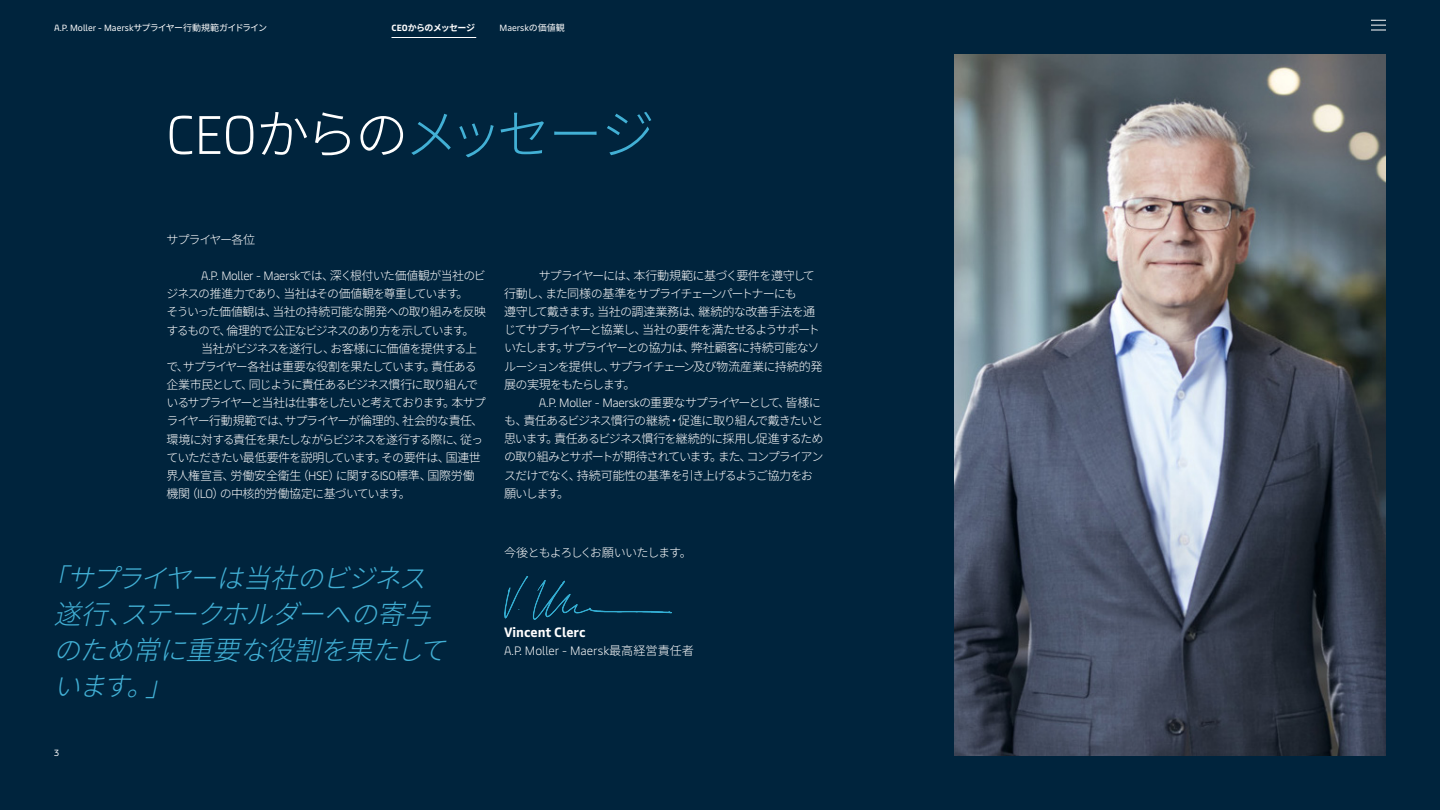
<style>
.page{position:relative;width:1440px;height:810px;background:#00243d}
.page>*{position:absolute;margin:0;border:0;box-sizing:border-box;transform-origin:0 0}
.t1{font:300 54px "Noto Sans CJ Kjp";letter-spacing:-.075em;color:#42b0d5}
.t2{font:italic 300 27px/36px "Noto Sans CJ Kjp";color:#42b0d5}
.t3{font:700 13.5px "Maersk Text";color:#fff}
.t4{font:300 12.15px/18.1px "Noto Sans CJ Kjp";letter-spacing:-.08em;color:#fff}
.t5{font:300 12.15px "Noto Sans CJ Kjp";letter-spacing:-.055em;color:#fff}
.t6{font:300 12.15px "Maersk Text";letter-spacing:-.025em;color:#fff}
.t7{font:300 12.15px "Noto Sans CJ Kjp";letter-spacing:-.025em;color:#fff}
.t8{font:300 12.15px "Noto Sans CJ Kjp";letter-spacing:-.105em;color:#fff}
.t9{font:300 12.15px "Maersk Text";color:#fff}
.t10{font:9px "Maersk Text";color:#fff}
.t11{font:700 9px "Noto Sans CJ Kjp";letter-spacing:-.065em;color:#fff}
.s1{font-family:"Noto Sans CJ Kjp"}
.s2{font-family:"Maersk Text"}
.s3{font-family:"Maersk Headline";color:#fff}
.s4{color:#fff}
</style>
<div class="page">
<hr style="left:392px;top:37px;width:84px;height:1px;background:#fff">
<svg style="left:1371px;top:20px;width:15px;height:11px"></svg>
<img style="left:504px;top:576px;width:168px;height:43px">
<img style="left:954px;top:54px;width:432px;height:702px">
<p class="t10" style="left:54px;top:20px;width:215px">A.P. Moller - Maersk<span class="s1">サプライヤー行動規範ガイドライン</span></p>
<p class="t11" style="left:392px;top:23px;width:85px"><span class="s2">CEO</span>からのメッセージ</p>
<p class="t10" style="left:500px;top:20px;width:67px">Maersk<span class="s1">の価値観</span></p>
<h1 class="t1" style="left:166px;top:104px;width:490px"><span class="s3">CEO</span><span class="s4">からの</span>メッセージ</h1>
<p class="t4" style="left:166px;top:230px;width:90px">サプライヤー各位</p>
<p class="t6" style="left:201px;top:265px;width:286px">A.P. Moller - Maersk<span class="s1">では、深く根付いた価値観が当社のビ</span></p>
<p class="t4" style="left:166px;top:285px;width:303px">ジネスの推進力であり、当社はその価値観を尊重しています。</p>
<p class="t5" style="left:166px;top:305px;width:321px">そういった価値観は、当社の持続可能な開発への取り組みを反映</p>
<p class="t4" style="left:166px;top:321px;width:309px">するもので、倫理的で公正なビジネスのあり方を示しています。</p>
<p class="t4" style="left:201px;top:339px;width:277px">当社がビジネスを遂行し、お客様にに価値を提供する上</p>
<p class="t4" style="left:167px;top:358px;width:312px">で、サプライヤー各社は重要な役割を果たしています。責任ある</p>
<p class="t4" style="left:167px;top:376px;width:313px">企業市民として、同じように責任あるビジネス慣行に取り組んで</p>
<p class="t8" style="left:167px;top:396px;width:321px">いるサプライヤーと当社は仕事をしたいと考えております。本サプ</p>
<p class="t5" style="left:167px;top:414px;width:318px">ライヤー行動規範では、サプライヤーが倫理的、社会的な責任、</p>
<p class="t4" style="left:167px;top:430px;width:318px">環境に対する責任を果たしながらビジネスを遂行する際に、従っ</p>
<p class="t4" style="left:167px;top:449px;width:316px">ていただきたい最低要件を説明しています。その要件は、国連世</p>
<p class="t7" style="left:167px;top:469px;width:310px">界人権宣言、労働安全衛生（<span class="s2">HSE</span>）に関する<span class="s2">ISO</span>標準、国際労働</p>
<p class="t5" style="left:167px;top:487px;width:246px">機関（<span class="s2">ILO</span>）の中核的労働協定に基づいています。</p>
<p class="t4" style="left:504px;top:266px;width:320px;text-indent:35px">サプライヤーには、本行動規範に基づく要件を遵守して行動し、また同様の基準をサプライチェーンパートナーにも<br>遵守して戴きます。当社の調達業務は、継続的な改善手法を通じてサプライヤーと協業し、当社の要件を満たせるようサポートいたします。サプライヤーとの協力は、弊社顧客に持続可能なソルーションを提供し、サプライチェーン及び物流産業に持続的発展の実現をもたらします。</p>
<p class="t6" style="left:539px;top:392px;width:284px">A.P. Moller - Maersk<span class="s1">の重要なサプライヤーとして、皆様に</span></p>
<p class="t4" style="left:504px;top:412px;width:321px">も、責任あるビジネス慣行の継続・促進に取り組んで戴きたいと思います。責任あるビジネス慣行を継続的に採用し促進するための取り組みとサポートが期待されています。また、コンプライアンスだけでなく、持続可能性の基準を引き上げるようご協力をお願いします。</p>
<h2 class="t2" style="left:54px;top:561px;width:410px;text-indent:-13px">「サプライヤーは当社のビジネス遂行、ステークホルダーへの寄与のため常に重要な役割を果たしています。」</h2>
<p class="t4" style="left:504px;top:544px;width:189px">今後ともよろしくお願いいたします。</p>
<p class="t3" style="left:504px;top:621px;width:83px">Vincent Clerc</p>
<p class="t9" style="left:504px;top:641px;width:192px">A.P. Moller - Maersk<span class="s1">最高経営責任者</span></p>
<p class="t10" style="left:54px;top:745px;width:7px">3</p>
</div>
